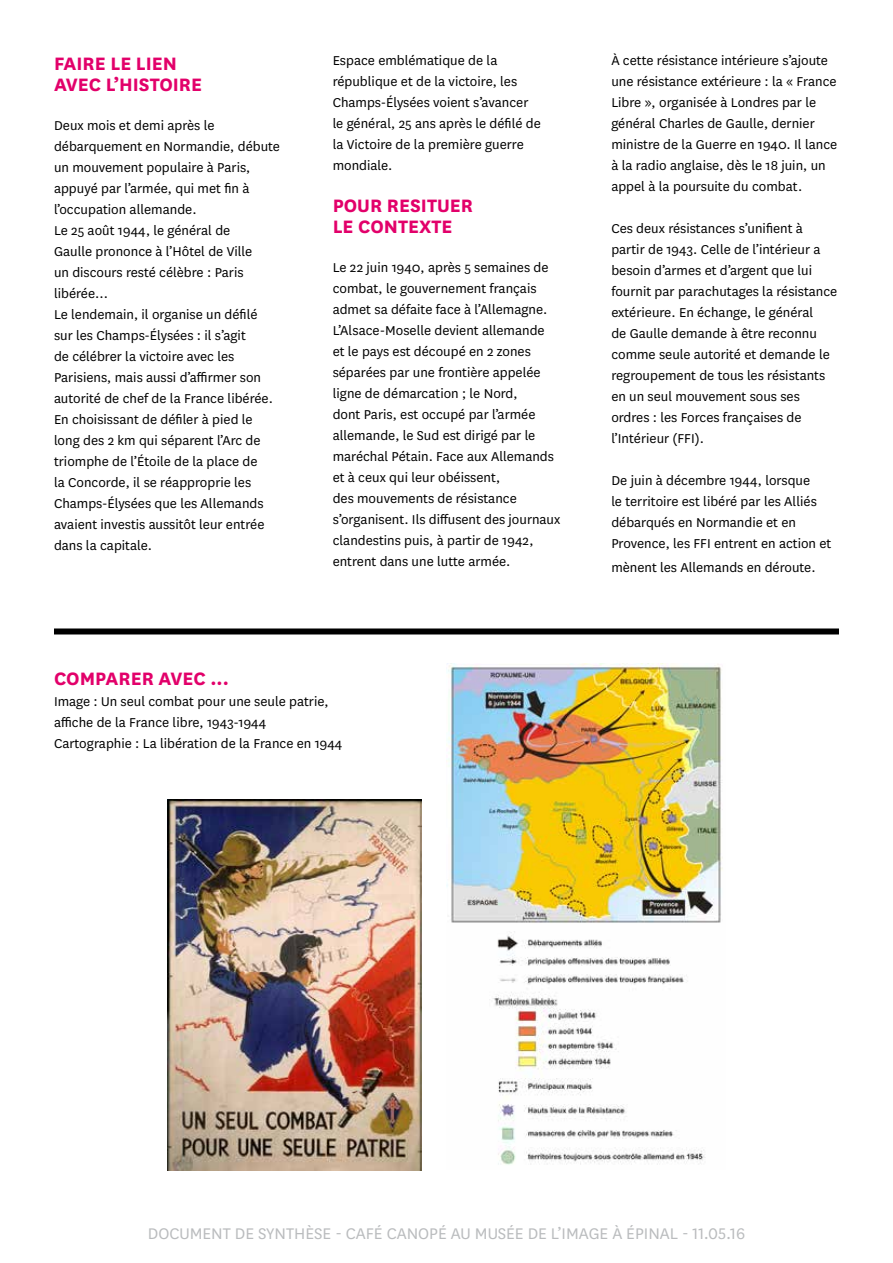
<style>
.page{position:relative;width:893px;height:1263px;background:#fff}
.page>*{position:absolute;margin:0;border:0;box-sizing:border-box;transform-origin:0 0}
.t1{font:700 21px/21px "National";color:#e2006a}
.t2{font:18px "National";color:#babcbe}
.t3{font:15px/21px "National";color:#000}
</style>
<div class="page">
<div style="left:54px;top:628px;width:785px;height:6px;background:#000"></div>
<img style="left:446px;top:664px;width:277px;height:501px">
<img style="left:168px;top:799px;width:254px;height:372px">
<h1 class="t1" style="left:54px;top:51px;width:150px">FAIRE LE LIEN<br>AVEC L’HISTOIRE</h1>
<p class="t3" style="left:54px;top:114px;width:228px">Deux mois et demi après le débarquement en Normandie, débute un mouvement populaire à Paris, appuyé par l’armée, qui met fin à l’occupation allemande.<br>Le 25 août 1944, le général de<br>Gaulle prononce à l’Hôtel de Ville<br>un discours resté célèbre : Paris libérée...<br>Le lendemain, il organise un défilé<br>sur les Champs-Élysées : il s’agit<br>de célébrer la victoire avec les<br>Parisiens, mais aussi d’affirmer son autorité de chef de la France libérée.<br>En choisissant de défiler à pied le long des 2 km qui séparent l’Arc de triomphe de l’Étoile de la place de<br>la Concorde, il se réapproprie les<br>Champs-Élysées que les Allemands avaient investis aussitôt leur entrée dans la capitale.</p>
<p class="t3" style="left:333px;top:49px;width:210px">Espace emblématique de la république et de la victoire, les<br>Champs-Élysées voient s’avancer le général, 25 ans après le défilé de la Victoire de la première guerre mondiale.</p>
<h1 class="t1" style="left:333px;top:194px;width:142px">POUR RESITUER<br>LE CONTEXTE</h1>
<p class="t3" style="left:333px;top:256px;width:229px">Le 22 juin 1940, après 5 semaines de combat, le gouvernement français admet sa défaite face à l’Allemagne.<br>L’Alsace-Moselle devient allemande et le pays est découpé en 2 zones séparées par une frontière appelée ligne de démarcation ; le Nord,<br>dont Paris, est occupé par l’armée allemande, le Sud est dirigé par le maréchal Pétain. Face aux Allemands et à ceux qui leur obéissent,<br>des mouvements de résistance s’organisent. Ils diffusent des journaux clandestins puis, à partir de 1942, entrent dans une lutte armée.</p>
<h1 class="t1" style="left:54px;top:666px;width:176px">COMPARER AVEC ...</h1>
<p class="t3" style="left:54px;top:690px;width:290px">Image : Un seul combat pour une seule patrie, affiche de la France libre, 1943-1944<br>Cartographie : La libération de la France en 1944</p>
<p class="t3" style="left:611px;top:49px;width:227px">À cette résistance intérieure s’ajoute une résistance extérieure : la « France Libre », organisée à Londres par le général Charles de Gaulle, dernier ministre de la Guerre en 1940. Il lance à la radio anglaise, dès le 18 juin, un appel à la poursuite du combat.</p>
<p class="t3" style="left:611px;top:217px;width:228px">Ces deux résistances s’unifient à partir de 1943. Celle de l’intérieur a besoin d’armes et d’argent que lui fournit par parachutages la résistance extérieure. En échange, le général<br>de Gaulle demande à être reconnu comme seule autorité et demande le regroupement de tous les résistants en un seul mouvement sous ses ordres : les Forces françaises de l’Intérieur (FFI).</p>
<p class="t3" style="left:611px;top:469px;width:222px">De juin à décembre 1944, lorsque<br>le territoire est libéré par les Alliés débarqués en Normandie et en Provence, les FFI entrent en action et</p>
<p class="t3" style="left:611px;top:556px;width:206px">mènent les Allemands en déroute.</p>
<p class="t2" style="left:148px;top:1222px;width:599px">document de synthèse - café canopé au musée de l’image à épinal - 11.05.16</p>
</div>
